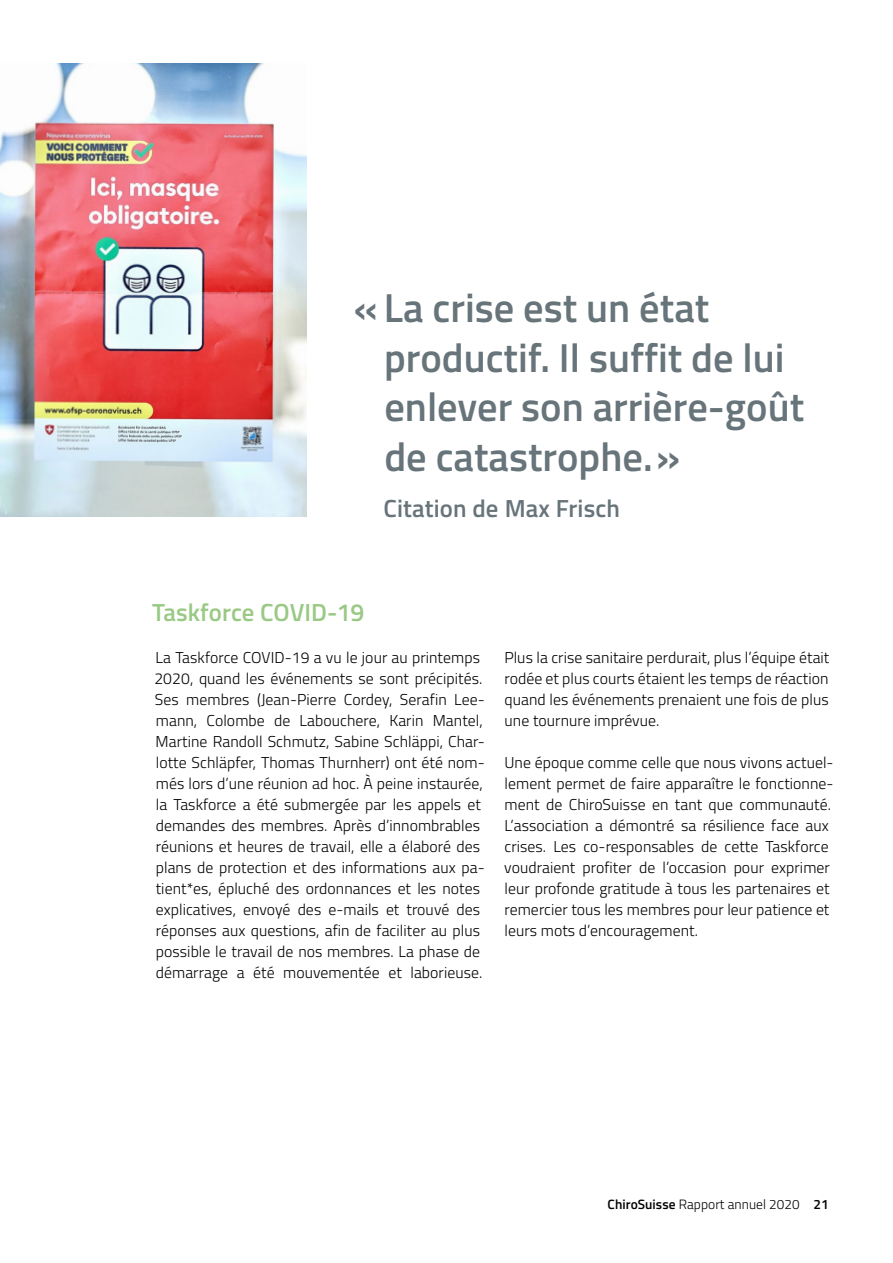
<style>
.page{position:relative;width:893px;height:1263px;background:#fff}
.page>*{position:absolute;margin:0;border:0;box-sizing:border-box;transform-origin:0 0}
.t1{font:600 40.5px/49.5px "Titillium Web";color:#67747a}
.t2{font:600 24.75px "Titillium Web";letter-spacing:.005em;color:#67747a}
.t3{font:600 24.75px "Titillium Web";color:#99c984}
.t4{font:300 15.75px/21px "Titillium Web";letter-spacing:.005em;color:#000}
.t5{font:300 13.5px "Titillium Web";letter-spacing:.005em;color:#000}
.s1{font-size:42px}
.s2{font-weight:600}
</style>
<div class="page">
<img style="left:0;top:64px;width:306px;height:452px">
<h1 class="t1" style="left:384px;top:281px;width:421px;text-indent:-30px"><span class="s1">«</span>La crise est un état productif. Il suffit de lui enlever son arrière-goût de catastrophe.<span class="s1">»</span></h1>
<h2 class="t2" style="left:384px;top:489px;width:238px">Citation de Max Frisch</h2>
<h2 class="t3" style="left:152px;top:594px;width:213px">Taskforce COVID-19</h2>
<p class="t4" style="left:154px;top:646px;width:332px">La Taskforce COVID-19 a vu le jour au printemps 2020, quand les événements se sont précipités.<br>Ses membres (Jean-Pierre Cordey, Serafin Lee&shy;mann, Colombe de Labouchere, Karin Mantel, Martine Randoll Schmutz, Sabine Schläppi, Char&shy;lotte Schläpfer, Thomas Thurnherr) ont été nom&shy;més lors d’une réunion ad hoc. À peine instaurée, la Taskforce a été submergée par les appels et demandes des membres. Après d’innombrables réunions et heures de travail, elle a élaboré des plans de protection et des informations aux pa&shy;tient*es, épluché des ordonnances et les notes explicatives, envoyé des e-mails et trouvé des réponses aux questions, afin de faciliter au plus possible le travail de nos membres. La phase de démarrage a été mouvementée et laborieuse.</p>
<p class="t4" style="left:504px;top:646px;width:327px;text-align:justify">Plus la crise sanitaire perdurait, plus l’équipe était rodée et plus courts étaient les temps de réaction quand les événements prenaient une fois de plus une tournure imprévue.</p>
<p class="t4" style="left:504px;top:751px;width:331px">Une époque comme celle que nous vivons actuel&shy;lement permet de faire apparaître le fonctionne&shy;ment de ChiroSuisse en tant que communauté.<br>L’association a démontré sa résilience face aux crises. Les co-responsables de cette Taskforce voudraient profiter de l’occasion pour exprimer leur profonde gratitude à tous les partenaires et remercier tous les membres pour leur patience et leurs mots d’encouragement.</p>
<p class="t5" style="left:608px;top:1194px;width:223px"><span class="s2">ChiroSuisse</span> Rapport annuel 2020 <span class="s2">21</span></p>
</div>
